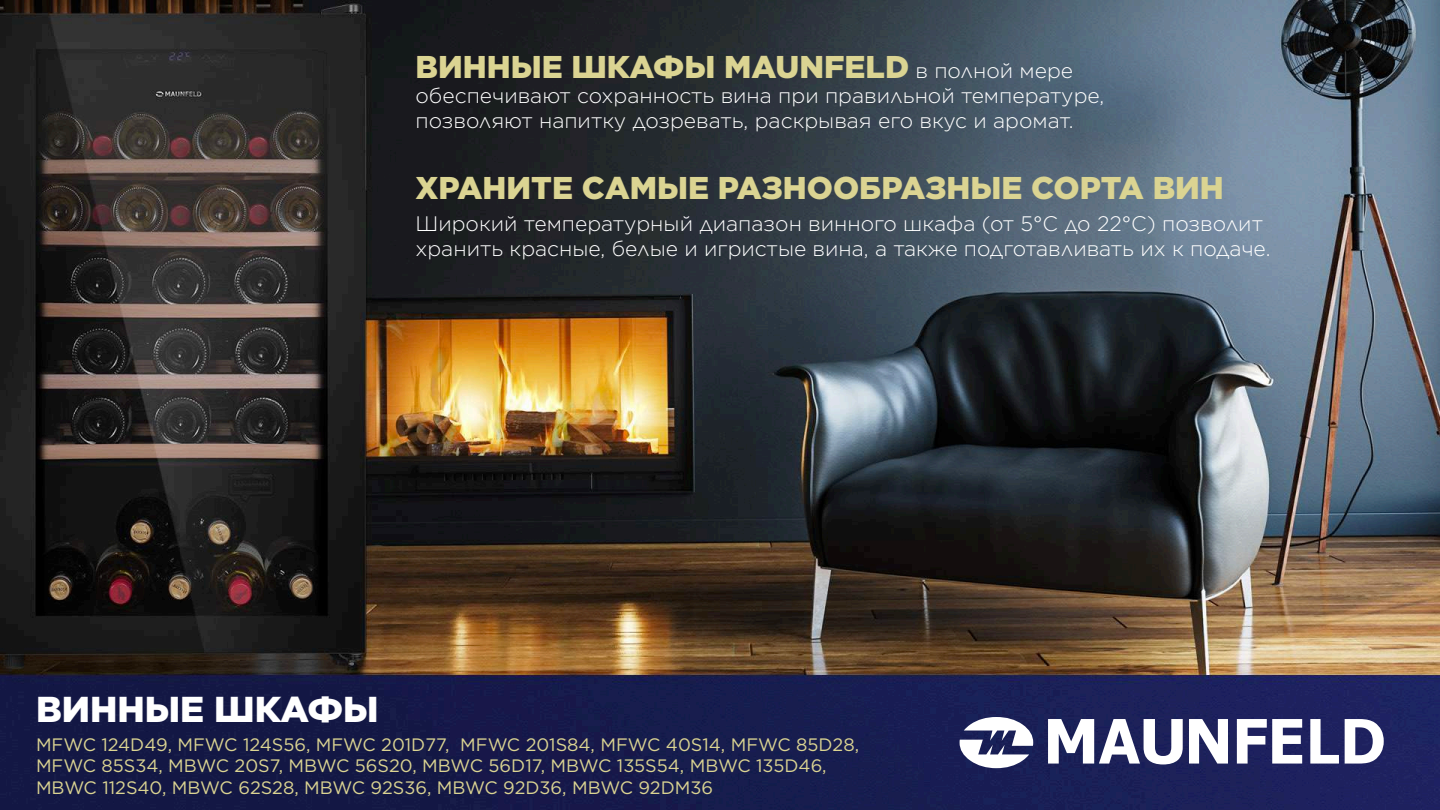
<style>
.page{position:relative;width:1440px;height:810px;background:#fff}
.page>*{position:absolute;margin:0;border:0;box-sizing:border-box;transform-origin:0 0}
.t1{font:900 36px "Gotham";color:#fff}
.t2{font:900 31.5px "Gotham";color:#dbd492}
.t3{font:300 21px/25.2px "Gotham";color:#fff}
.t4{font:18px/21.6px "Gotham";color:#dbd492}
.s1{font-weight:300;font-size:21px;color:#fff}
</style>
<div class="page">
<img style="left:0;top:0;width:1440px;height:810px">
<svg style="left:960px;top:717px;width:424px;height:51px"></svg>
<h2 class="t2" style="left:416px;top:45px;width:659px">ВИННЫЕ ШКАФЫ MAUNFELD <span class="s1">в полной мере</span></h2>
<p class="t3" style="left:416px;top:82px;width:690px">обеспечивают сохранность вина при правильной температуре, позволяют напитку дозревать, раскрывая его вкус и аромат.</p>
<h2 class="t2" style="left:416px;top:166px;width:810px">ХРАНИТЕ САМЫЕ РАЗНООБРАЗНЫЕ СОРТА ВИН</h2>
<p class="t3" style="left:416px;top:211px;width:857px">Широкий температурный диапазон винного шкафа (от 5°C до 22°C) позволит хранить красные, белые и игристые вина, а также подготавливать их к подаче.</p>
<h1 class="t1" style="left:36px;top:684px;width:344px">ВИННЫЕ ШКАФЫ</h1>
<p class="t4" style="left:36px;top:733px;width:825px">MFWC 124D49, MFWC 124S56, MFWC 201D77, MFWC 201S84, MFWC 40S14, MFWC 85D28,<br>MFWC 85S34, MBWC 20S7, MBWC 56S20, MBWC 56D17, MBWC 135S54, MBWC 135D46,<br>MBWC 112S40, MBWC 62S28, MBWC 92S36, MBWC 92D36, MBWC 92DM36</p>
</div>
